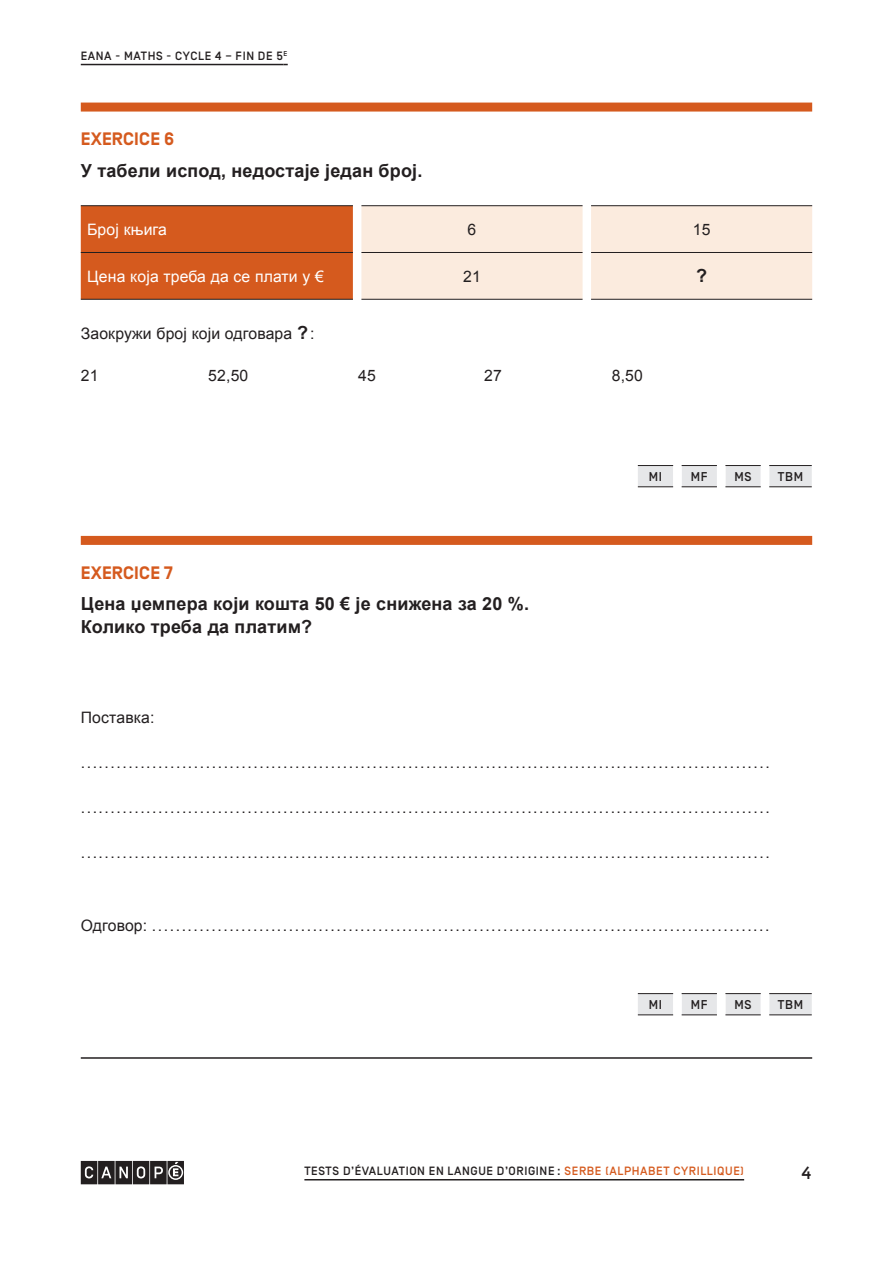
<style>
.page{position:relative;width:893px;height:1263px;background:#fff}
.page>*{position:absolute;margin:0;border:0;box-sizing:border-box;transform-origin:0 0}
.EXERCICE_Consigne_FA{font:700 18px "Arial";letter-spacing:.01em;color:#231f20}
.Exercice_Numéro{font:700 18px "Simplon BP";letter-spacing:.01em;color:#d55a1e}
.t1{font:500 18px "Simplon BP Mono";color:#231f20}
.Exercice_Maths_Texte{font:700 18px "Arial";color:#231f20}
.Exercie_Maths_Texte{font:15.75px "Arial";letter-spacing:.01em;color:#231f20}
.Exercice_Maths_Texte-2{font:15.75px "Arial";letter-spacing:.01em;color:#231f20}
.Exercice_Maths_Texte-3{font:15.75px "Arial";letter-spacing:.01em;color:#fff}
.t2{font:500 12.75px "Simplon BP";letter-spacing:.05em;color:#231f20}
.Titre_courant_FAD{font:500 12px "Simplon BP";letter-spacing:.05em;color:#231f20}
.s1{font-weight:700;font-size:18px}
.s2{color:#d55a1e}
</style>
<div class="page">
<hr style="left:81px;top:64px;width:203px;height:1px;background:#231f20">
<svg style="left:81px;top:1161px;width:103px;height:23px;background:#4b4849"></svg>
<hr style="left:304px;top:1179px;width:440px;height:1px;background:#231f20">
<div style="left:81px;top:103px;width:731px;height:9px;background:#d55a1e"></div>
<div style="left:81px;top:536px;width:731px;height:9px;background:#d55a1e"></div>
<hr style="left:81px;top:1057px;width:731px;height:2px;background:#231f20">
<svg style="left:81px;top:206px;width:731px;height:93px;background:#ebb496"></svg>
<hr style="left:81px;top:205px;width:272px;height:1px;background:#231f20">
<hr style="left:361px;top:205px;width:222px;height:1px;background:#231f20">
<hr style="left:591px;top:205px;width:221px;height:1px;background:#231f20">
<hr style="left:81px;top:252px;width:272px;height:1px;background:#231f20">
<hr style="left:361px;top:252px;width:222px;height:1px;background:#231f20">
<hr style="left:591px;top:252px;width:221px;height:1px;background:#231f20">
<hr style="left:81px;top:299px;width:272px;height:1px;background:#231f20">
<hr style="left:361px;top:299px;width:222px;height:1px;background:#231f20">
<hr style="left:591px;top:299px;width:221px;height:1px;background:#231f20">
<svg style="left:638px;top:465px;width:174px;height:22px"></svg>
<hr style="left:638px;top:465px;width:35px;height:1px;background:#231f20">
<hr style="left:682px;top:465px;width:35px;height:1px;background:#231f20">
<hr style="left:725px;top:465px;width:36px;height:1px;background:#231f20">
<hr style="left:769px;top:465px;width:43px;height:1px;background:#231f20">
<hr style="left:638px;top:486px;width:35px;height:1px;background:#231f20">
<hr style="left:682px;top:486px;width:35px;height:1px;background:#231f20">
<hr style="left:725px;top:486px;width:36px;height:1px;background:#231f20">
<hr style="left:769px;top:486px;width:43px;height:1px;background:#231f20">
<svg style="left:638px;top:993px;width:174px;height:22px"></svg>
<hr style="left:638px;top:993px;width:35px;height:1px;background:#231f20">
<hr style="left:682px;top:993px;width:35px;height:1px;background:#231f20">
<hr style="left:725px;top:993px;width:36px;height:1px;background:#231f20">
<hr style="left:769px;top:993px;width:43px;height:1px;background:#231f20">
<hr style="left:638px;top:1014px;width:35px;height:1px;background:#231f20">
<hr style="left:682px;top:1014px;width:35px;height:1px;background:#231f20">
<hr style="left:725px;top:1014px;width:36px;height:1px;background:#231f20">
<hr style="left:769px;top:1014px;width:43px;height:1px;background:#231f20">
<p class="Titre_courant_FAD" style="left:81px;top:49px;width:208px">EANA - MATHS - CYCLE 4 – FIN DE 5<sup>E</sup></p>
<p class="Exercice_Numéro" style="left:81px;top:129px;width:95px">EXERCICE 6</p>
<p class="EXERCICE_Consigne_FA" style="left:81px;top:158px;width:343px">У табели испод, недостаје један број.</p>
<p class="Exercice_Maths_Texte-3" style="left:87px;top:219px;width:81px">Број књига</p>
<p class="Exercice_Maths_Texte-2" style="left:468px;top:219px;width:10px">6</p>
<p class="Exercice_Maths_Texte-2" style="left:693px;top:219px;width:19px">15</p>
<p class="Exercice_Maths_Texte-3" style="left:87px;top:266px;width:238px">Цена која треба да се плати у €</p>
<p class="Exercice_Maths_Texte-2" style="left:463px;top:266px;width:19px">21</p>
<p class="Exercice_Maths_Texte" style="left:696px;top:264px;width:12px">?</p>
<p class="Exercice_Maths_Texte-2" style="left:81px;top:323px;width:235px">Заокружи број који одговара <span class="s1">?</span>:</p>
<p class="Exercie_Maths_Texte" style="left:81px;top:365px;width:19px">21</p>
<p class="Exercie_Maths_Texte" style="left:208px;top:365px;width:42px">52,50</p>
<p class="Exercie_Maths_Texte" style="left:358px;top:365px;width:19px">45</p>
<p class="Exercie_Maths_Texte" style="left:484px;top:365px;width:19px">27</p>
<p class="Exercie_Maths_Texte" style="left:612px;top:365px;width:33px">8,50</p>
<p class="Exercice_Numéro" style="left:81px;top:562px;width:94px">EXERCICE 7</p>
<p class="EXERCICE_Consigne_FA" style="left:81px;top:592px;width:450px">Цена џемпера који кошта 50 € је снижена за 20 %.</p>
<p class="EXERCICE_Consigne_FA" style="left:81px;top:614px;width:233px">Колико треба да платим?</p>
<p class="Exercie_Maths_Texte" style="left:81px;top:707px;width:75px">Поставка:</p>
<p class="t2" style="left:649px;top:469px;width:15px">MI</p>
<p class="t2" style="left:691px;top:469px;width:18px">MF</p>
<p class="t2" style="left:734px;top:469px;width:19px">MS</p>
<p class="t2" style="left:778px;top:469px;width:27px">TBM</p>
<p class="Exercie_Maths_Texte" style="left:81px;top:752px;width:691px">....................................................................................................................</p>
<p class="Exercie_Maths_Texte" style="left:81px;top:797px;width:691px">....................................................................................................................</p>
<p class="Exercie_Maths_Texte" style="left:81px;top:842px;width:691px">....................................................................................................................</p>
<p class="Exercice_Maths_Texte-2" style="left:81px;top:915px;width:690px">Одговор: ........................................................................................................</p>
<p class="t2" style="left:649px;top:997px;width:15px">MI</p>
<p class="t2" style="left:691px;top:997px;width:18px">MF</p>
<p class="t2" style="left:734px;top:997px;width:19px">MS</p>
<p class="t2" style="left:778px;top:997px;width:27px">TBM</p>
<p class="Titre_courant_FAD" style="left:304px;top:1164px;width:441px">TESTS D’ÉVALUATION EN LANGUE D’ORIGINE : <span class="s2">SERBE (ALPHABET CYRILLIQUE)</span></p>
<p class="t1" style="left:801px;top:1161px;width:12px">4</p>
</div>
